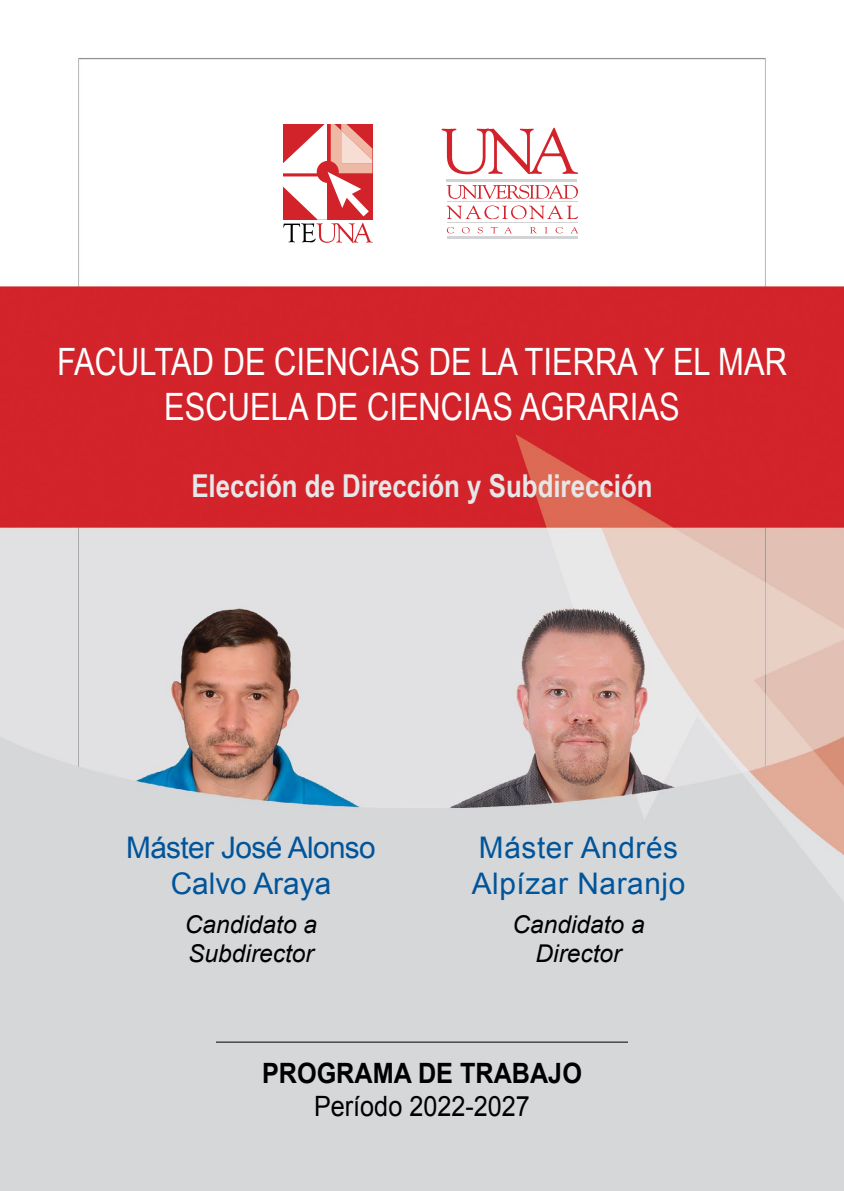
<style>
.page{position:relative;width:844px;height:1191px;background:#fff}
.page>*{position:absolute;margin:0;border:0;box-sizing:border-box;transform-origin:0 0}
.t1{font:37.62px/45.1px "Arial Narrow";color:#fff;text-align:center}
.t2{font:700 31.5px "Arial Narrow";color:#e6e7e8}
.t3{font:29.75px/35.7px "Arial";letter-spacing:.02em;color:#00549a}
.t4{font:29.75px/35.7px "Arial";letter-spacing:-.02em;color:#00549a;text-align:center}
.t5{font:700 28px "Arial";color:#000;scale:.9 1}
.t6{font:28px "Arial";color:#000;scale:.9 1}
.t7{font:italic 24.5px/29.4px "Arial";color:#000;text-align:center}
</style>
<div class="page">
<img style="left:0;top:58px;width:843px;height:1133px">
<svg style="left:283px;top:124px;width:89px;height:119px"></svg>
<svg style="left:446px;top:185px;width:132px;height:14px"></svg>
<svg style="left:446px;top:205px;width:132px;height:14px"></svg>
<svg style="left:446px;top:227px;width:8px;height:6px"></svg>
<svg style="left:462px;top:227px;width:7px;height:6px"></svg>
<svg style="left:477px;top:227px;width:5px;height:6px"></svg>
<svg style="left:490px;top:227px;width:7px;height:6px"></svg>
<svg style="left:504px;top:227px;width:8px;height:6px"></svg>
<svg style="left:530px;top:227px;width:7px;height:6px"></svg>
<svg style="left:544px;top:227px;width:3px;height:6px"></svg>
<svg style="left:555px;top:227px;width:7px;height:6px"></svg>
<svg style="left:570px;top:227px;width:8px;height:6px"></svg>
<hr style="left:446px;top:236px;width:131px;height:2px;background:#d1d3d4">
<hr style="left:446px;top:223px;width:131px;height:1px;background:#d1d3d4">
<hr style="left:446px;top:201px;width:131px;height:1px;background:#d1d3d4">
<svg style="left:441px;top:128px;width:137px;height:46px"></svg>
<hr style="left:446px;top:179px;width:131px;height:3px;background:#d1d3d4">
<hr style="left:216px;top:1041px;width:412px;height:1px;background:#000">
<p class="t1" style="left:57px;top:338px;width:731px">FACULTAD DE CIENCIAS DE LA TIERRA Y EL MAR<br>ESCUELA DE CIENCIAS AGRARIAS</p>
<p class="t2" style="left:191px;top:462px;width:462px">Elección de Dirección y Subdirección</p>
<p class="t4" style="left:126px;top:830px;width:251px">Máster José Alonso<br>Calvo Araya</p>
<p class="t7" style="left:185px;top:910px;width:134px;text-align:left">Candidato a<br>Subdirector</p>
<p class="t3" style="left:471px;top:830px;width:215px">Máster Andrés<br>Alpízar Naranjo</p>
<p class="t7" style="left:512px;top:910px;width:134px">Candidato a<br>Director</p>
<p class="t5" style="left:262px;top:1054px;width:357px">PROGRAMA DE TRABAJO</p>
<p class="t6" style="left:314px;top:1088px;width:241px">Período 2022-2027</p>
</div>
